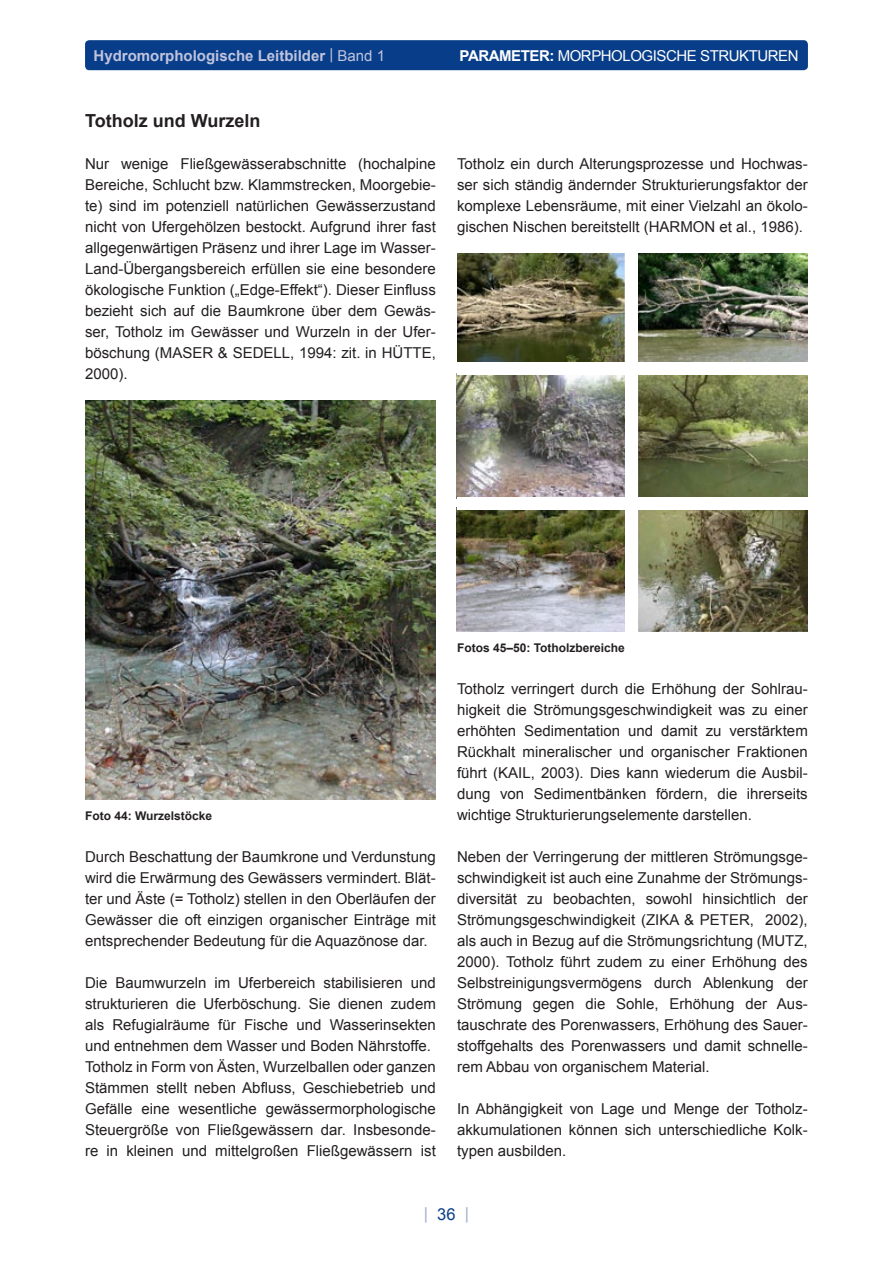
<style>
.page{position:relative;width:893px;height:1263px;background:#fff}
.page>*{position:absolute;margin:0;border:0;box-sizing:border-box;transform-origin:0 0}
.t1{font:700 18px "Arial";color:#231f20}
.t2{font:16.5px "Arial";color:#a5add1}
.t3{font:15px/21px "Arial";color:#231f20;text-align:justify}
.t4{font:700 15px "Arial";color:#c0c4de}
.t5{font:15px "Arial";letter-spacing:-.03em;color:#fff}
.t6{font:700 15px "Arial";color:#fff}
.t7{font:700 12px "Arial";color:#231f20}
.s1{font-weight:400}
.s2{font-weight:700}
.s3{color:#083e89}
</style>
<div class="page">
<div style="left:85px;top:40px;width:723px;height:30px;background:#083e89;border-radius:4px"></div>
<img style="left:85px;top:400px;width:351px;height:399px">
<img style="left:457px;top:375px;width:351px;height:122px">
<img style="left:457px;top:510px;width:351px;height:121px">
<img style="left:457px;top:253px;width:351px;height:109px">
<div style="left:625px;top:250px;width:13px;height:387px;background:#fff"></div>
<p class="t4" style="left:94px;top:45px;width:293px">Hydromorphologische Leitbilder <span class="s1">| Band 1</span></p>
<p class="t6" style="left:460px;top:45px;width:20px">Parameter</p>
<p class="t5" style="left:549px;top:46px;width:171px"><span class="s2">:</span> MORPHOLOGISCHE STRU</p>
<p class="t5" style="left:739px;top:46px;width:21px">KTUREN</p>
<p class="t1" style="left:85px;top:109px;width:177px">Totholz und Wurzeln</p>
<p class="t3" style="left:85px;top:154px;width:352px">N ur wenige Fließgewässerabschnitte (hochalpine Bereiche, Schlucht bzw. Klammstrecken, Moorgebie&shy;te) sind im potenziell natürlichen Gewässerzustand nicht von Ufergehölzen bestockt. Aufgrund ihrer fast allgegenwärtigen Präsenz und ihrer Lage im Wasser-Land-Übergangsbereich erfüllen sie eine besondere ökologische Funktion („Edge-Effekt“). Dieser Einfluss bezieht sich auf die Baumkrone über dem Gewäs&shy;ser, Totholz im Gewässer und Wurzeln in der Ufer&shy;böschung (MASER &amp; SEDELL, 1994: zit. in HÜTTE</p>
<p class="t3" style="left:432px;top:343px;width:6px">,</p>
<p class="t3" style="left:85px;top:364px;width:44px">2000).</p>
<p class="t3" style="left:457px;top:154px;width:352px">Totholz ein durch Alterungsprozesse und Hochwas&shy;ser sich ständig ändernder Strukturierungsfaktor der komplexe Lebensräume, mit einer Vielzahl an ökolo&shy;gischen N ischen bereitstellt (HARMON et al., 1986).</p>
<p class="t7" style="left:85px;top:808px;width:129px">Foto 44: Wurzelstöcke</p>
<p class="t3" style="left:85px;top:847px;width:352px">Durch Beschattung der Baumkrone und Verdunstung wird die Erwärmung des Gewässers vermindert. Blät&shy;ter und Äste (= Totholz) stellen in den Oberläufen der Gewässer die oft einzigen organischer Einträge mit entsprechender Bedeutung für die Aquazönose dar.</p>
<p class="t3" style="left:85px;top:973px;width:352px;text-align:left">Die Baumwurzeln im Uferbereich stabilisieren und strukturieren die Uferböschung. Sie dienen zudem als Refugialräume für Fische und Wasserinsekten und entnehmen dem Wasser und Boden Nährstoffe.<br>Totholz in Form von Ästen, Wurzelballen oder ganzen Stämmen stellt neben Abfluss, Geschiebetrieb und Gefälle eine wesentliche gewässermorphologische Steuergröße von Fließgewässern dar. I nsbesonde&shy;re in kleinen und mittelgroßen Fließgewässern ist</p>
<p class="t7" style="left:457px;top:640px;width:169px">Fotos 45–50: Totholzbereiche</p>
<p class="t3" style="left:457px;top:679px;width:352px">Totholz verringert durch die Erhöhung der Sohlrau&shy;higkeit die Strömungsgeschwindigkeit was zu einer erhöhten Sedimentation und damit zu verstärktem Rückhalt mineralischer und organischer Fraktionen führt (KAIL, 2003). Dies kann wiederum die Ausbil&shy;dung von Sedimentbänken fördern, die ihrerseits wichtige Strukturierungselemente darstellen.</p>
<p class="t3" style="left:457px;top:847px;width:352px">Neben der Verringerung der mittleren Strömungsge&shy;schwindigkeit ist auch eine Zunahme der Strömungs&shy;diversität zu beobachten, sowohl hinsichtlich der Strömungsgeschwindigkeit (ZI KA &amp; PETER</p>
<p class="t3" style="left:457px;top:910px;width:352px;text-indent:293px">, 2002), als auch in Bezug auf die Strömungsrichtung (MUTZ, 2000). Totholz führt zudem zu einer Erhöhung des Selbstreinigungsvermögens durch Ablenkung der Strömung gegen die Sohle, Erhöhung der Aus&shy;tauschrate des Porenwassers, Erhöhung des Sauer&shy;stoffgehalts des Porenwassers und damit schnelle&shy;rem Abbau von organischem Material.</p>
<p class="t3" style="left:457px;top:1099px;width:351px">I n Abhängigkeit von Lage und Menge der Totholz&shy;akkumulationen können sich unterschiedliche Kolk&shy;typen ausbilden.</p>
<p class="t2" style="left:424px;top:1202px;width:47px">| <span class="s3">36</span> |</p>
</div>
